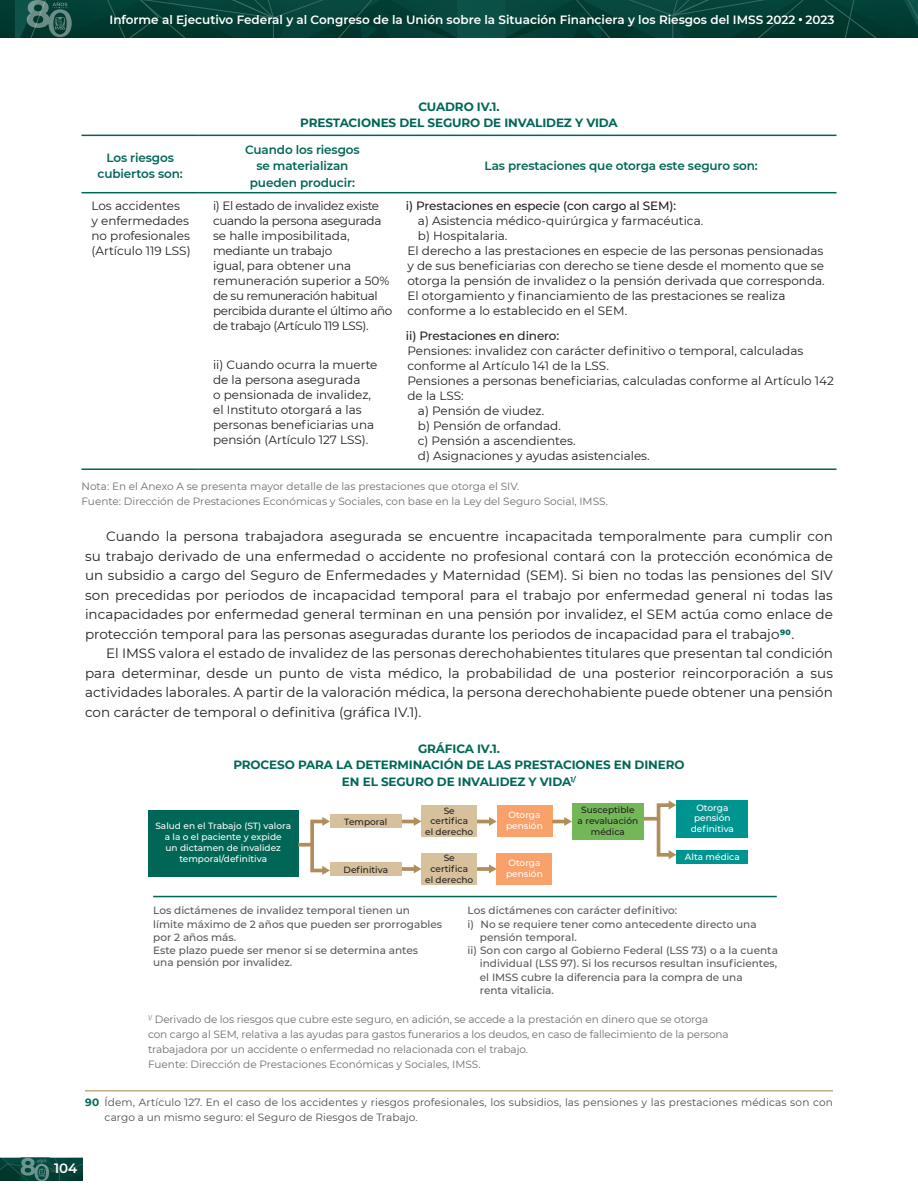
<style>
.page{position:relative;width:918px;height:1188px;background:#fff}
.page>*{position:absolute;margin:0;border:0;box-sizing:border-box;transform-origin:0 0}
.Txt_mon_9_Regular_co{font:13.5px/19.5px "Montserrat";letter-spacing:.005em;color:#231f20;text-align:justify}
.t1{font:600 13.5px "Montserrat";color:#fff}
.IZQ_Textos_Tablas_si{font:12px/15px "Montserrat";color:#231f20}
.IZQ_Textos_Tablas_si-2{font:12px/15px "Montserrat";letter-spacing:-.03em;color:#231f20}
.Cuadro_I_I_y_Grafica{font:700 12px/16.5px "Montserrat";letter-spacing:-.01em;color:#006756;text-align:center}
.Titulo_de_cuadros_y{font:600 12px/16.5px "Montserrat";letter-spacing:-.01em;color:#006756;text-align:center}
.t2{font:600 12px "Montserrat";color:#fff}
.Titulo_de_cuadros_y-2{font:500 12px "Montserrat";letter-spacing:-.01em;color:#231f20}
.t3{font:500 10.5px/13.8px "Montserrat";color:#57585a}
.llamdas_cuadros_y_gr{font:10.5px/15px "Montserrat";letter-spacing:-.01em;color:#6c6d70}
.llamadas_txt_2022{font:10.5px/15px "Montserrat";letter-spacing:.015em;color:#4b4c4d}
.Fuente_tablas_y_gráf{font:10.5px "Montserrat";color:#6c6d70}
.t4{font:500 9px/10.8px "Montserrat";color:#fff}
.t5{font:500 9px/10.8px "Montserrat";color:#231f20;text-align:center}
.s1{font-weight:700;color:#006756}
</style>
<div class="page">
<svg style="left:0;top:1158px;width:82px;height:22px;background:#175046"></svg>
<svg style="left:15px;top:0;width:903px;height:37px;background:#084238"></svg>
<hr style="left:81px;top:135px;width:118px;height:1px;background:#006756">
<hr style="left:199px;top:135px;width:207px;height:1px;background:#006756">
<hr style="left:406px;top:135px;width:431px;height:1px;background:#006756">
<hr style="left:81px;top:192px;width:118px;height:1px;background:#006756">
<hr style="left:199px;top:192px;width:207px;height:1px;background:#006756">
<hr style="left:406px;top:192px;width:431px;height:1px;background:#006756">
<hr style="left:81px;top:468px;width:118px;height:2px;background:#006756">
<hr style="left:199px;top:468px;width:207px;height:2px;background:#006756">
<hr style="left:406px;top:468px;width:431px;height:2px;background:#006756">
<hr style="left:153px;top:896px;width:624px;height:1px;background:#006756">
<div style="left:148px;top:811px;width:150px;height:66px;background:#006756"></div>
<div style="left:330px;top:862px;width:72px;height:14px;background:#d6c19c"></div>
<div style="left:422px;top:853px;width:55px;height:32px;background:#d6c19c"></div>
<div style="left:497px;top:853px;width:55px;height:32px;background:#f8a16a"></div>
<svg style="left:402px;top:864px;width:20px;height:9px"></svg>
<svg style="left:477px;top:864px;width:20px;height:9px"></svg>
<div style="left:330px;top:815px;width:72px;height:13px;background:#d6c19c"></div>
<div style="left:422px;top:806px;width:55px;height:31px;background:#d6c19c"></div>
<div style="left:497px;top:806px;width:55px;height:31px;background:#f8a16a"></div>
<div style="left:572px;top:803px;width:72px;height:37px;background:#74b758"></div>
<div style="left:676px;top:801px;width:72px;height:37px;background:#009491"></div>
<div style="left:676px;top:850px;width:72px;height:14px;background:#009491"></div>
<svg style="left:402px;top:817px;width:20px;height:9px"></svg>
<svg style="left:477px;top:817px;width:20px;height:9px"></svg>
<svg style="left:552px;top:817px;width:20px;height:9px"></svg>
<svg style="left:644px;top:801px;width:32px;height:58px"></svg>
<svg style="left:298px;top:817px;width:32px;height:58px"></svg>
<hr style="left:85px;top:1090px;width:748px;height:1px;background:#b28d5c">
<p class="t2" style="left:110px;top:11px;width:726px">Informe al Ejecutivo Federal y al Congreso de la Unión sobre la Situación Financiera y los Riesgos del IMSS 2022 2023</p>
<p class="Cuadro_I_I_y_Grafica" style="left:418px;top:98px;width:83px">CUADRO IV.1.</p>
<p class="Cuadro_I_I_y_Grafica" style="left:300px;top:114px;width:319px">PRESTACIONES DEL SEGURO DE INVALIDEZ Y VIDA</p>
<p class="Titulo_de_cuadros_y" style="left:98px;top:149px;width:87px">Los riesgos cubiertos son:</p>
<p class="Titulo_de_cuadros_y" style="left:245px;top:141px;width:116px">Cuando los riesgos se materializan pueden producir:</p>
<p class="Titulo_de_cuadros_y" style="left:485px;top:157px;width:275px">Las prestaciones que otorga este seguro son:</p>
<p class="Titulo_de_cuadros_y-2" style="left:406px;top:198px;width:272px">i) Prestaciones en especie (con cargo al SEM):</p>
<p class="IZQ_Textos_Tablas_si" style="left:418px;top:213px;width:287px">a) Asistencia médico-quirúrgica y farmacéutica.</p>
<p class="IZQ_Textos_Tablas_si" style="left:418px;top:228px;width:91px">b) Hospitalaria.</p>
<p class="IZQ_Textos_Tablas_si" style="left:407px;top:243px;width:419px">El derecho a las prestaciones en especie de las personas pensionadas y de sus beneficiarias con derecho se tiene desde el momento que se otorga la pensión de invalidez o la pensión derivada que corresponda.<br>El otorgamiento y financiamiento de las prestaciones se realiza conforme a lo establecido en el SEM.</p>
<p class="Titulo_de_cuadros_y-2" style="left:406px;top:328px;width:155px">ii) Prestaciones en dinero:</p>
<p class="IZQ_Textos_Tablas_si" style="left:407px;top:343px;width:397px">Pensiones: invalidez con carácter definitivo o temporal, calculadas conforme al Artículo 141 de la LSS.</p>
<p class="IZQ_Textos_Tablas_si" style="left:407px;top:373px;width:428px">Pensiones a personas beneficiarias, calculadas conforme al Artículo 142 de la LSS:</p>
<p class="IZQ_Textos_Tablas_si" style="left:418px;top:403px;width:128px">a) Pensión de viudez.</p>
<p class="IZQ_Textos_Tablas_si" style="left:418px;top:418px;width:144px">b) Pensión de orfandad.</p>
<p class="IZQ_Textos_Tablas_si" style="left:418px;top:433px;width:159px">c) Pensión a ascendientes.</p>
<p class="IZQ_Textos_Tablas_si" style="left:418px;top:448px;width:233px">d) Asignaciones y ayudas asistenciales.</p>
<p class="Fuente_tablas_y_gráf" style="left:81px;top:479px;width:440px">Nota: En el Anexo A se presenta mayor detalle de las prestaciones que otorga el SIV.</p>
<p class="Fuente_tablas_y_gráf" style="left:81px;top:494px;width:528px">Fuente: Dirección de Prestaciones Económicas y Sociales, con base en la Ley del Seguro Social, IMSS.</p>
<p class="Txt_mon_9_Regular_co" style="left:85px;top:526px;width:749px;text-indent:21px">Cuando la persona trabajadora asegurada se encuentre incapacitada temporalmente para cumplir con su trabajo derivado de una enfermedad o accidente no profesional contará con la protección económica de un subsidio a cargo del Seguro de Enfermedades y Maternidad (SEM). Si bien no todas las pensiones del SIV son precedidas por periodos de incapacidad temporal para el trabajo por enfermedad general ni todas las incapacidades por enfermedad general terminan en una pensión por invalidez, el SEM actúa como enlace de protección temporal para las personas aseguradas durante los periodos de incapacidad para el trabajo<sup>90</sup>.</p>
<p class="Txt_mon_9_Regular_co" style="left:85px;top:643px;width:749px;text-indent:21px">El IMSS valora el estado de invalidez de las personas derechohabientes titulares que presentan tal condición para determinar, desde un punto de vista médico, la probabilidad de una posterior reincorporación a sus actividades laborales. A partir de la valoración médica, la persona derechohabiente puede obtener una pensión con carácter de temporal o definitiva (gráfica IV.1).</p>
<p class="Cuadro_I_I_y_Grafica" style="left:418px;top:740px;width:83px">GRÁFICA IV.1.</p>
<p class="Cuadro_I_I_y_Grafica" style="left:233px;top:756px;width:453px">PROCESO PARA LA DETERMINACIÓN DE LAS PRESTACIONES EN DINERO<br>EN EL SEGURO DE INVALIDEZ Y VIDA<sup>1/</sup></p>
<p class="IZQ_Textos_Tablas_si" style="left:91px;top:198px;width:101px">Los accidentes<br>y enfermedades no profesionales (Artículo 119 LSS)</p>
<p class="IZQ_Textos_Tablas_si-2" style="left:213px;top:198px;width:181px">i) El estado de invalidez existe cuando la persona asegurada se halle imposibilitada, mediante un trabajo<br>igual, para obtener una remuneración superior a 50% de su remuneración habitual percibida durante el último año de trabajo (Artículo 119 LSS).</p>
<p class="IZQ_Textos_Tablas_si" style="left:213px;top:357px;width:166px">ii) Cuando ocurra la muerte de la persona asegurada<br>o pensionada de invalidez, el Instituto otorgará a las personas beneficiarias una pensión (Artículo 127 LSS).</p>
<p class="t4" style="left:155px;top:820px;width:137px;text-align:center">Salud en el Trabajo (ST) valora a la o el paciente y expide<br>un dictamen de invalidez temporal/definitiva</p>
<p class="t5" style="left:344px;top:816px;width:45px">Temporal</p>
<p class="t5" style="left:425px;top:805px;width:50px">Se certifica<br>el derecho</p>
<p class="t4" style="left:506px;top:809px;width:38px">Otorga pensión</p>
<p class="t5" style="left:578px;top:804px;width:62px">Susceptible a revaluación médica</p>
<p class="t4" style="left:691px;top:802px;width:45px;text-align:center">Otorga pensión definitiva</p>
<p class="t4" style="left:685px;top:851px;width:56px">Alta médica</p>
<p class="t5" style="left:344px;top:864px;width:46px">Definitiva</p>
<p class="t5" style="left:425px;top:852px;width:50px">Se certifica<br>el derecho</p>
<p class="t4" style="left:506px;top:857px;width:38px">Otorga pensión</p>
<p class="t3" style="left:153px;top:903px;width:290px">Los dictámenes de invalidez temporal tienen un límite máximo de 2 años que pueden ser prorrogables</p>
<p class="t3" style="left:153px;top:930px;width:85px">por 2 años más.</p>
<p class="t3" style="left:153px;top:944px;width:266px;line-height:12.5px">Este plazo puede ser menor si se determina antes una pensión por invalidez.</p>
<p class="t3" style="left:468px;top:903px;width:211px">Los dictámenes con carácter definitivo:</p>
<p class="t3" style="left:468px;top:917px;width:291px">i) No se requiere tener como antecedente directo una</p>
<p class="t3" style="left:480px;top:930px;width:98px">pensión temporal.</p>
<p class="t3" style="left:468px;top:943px;width:312px">ii) Son con cargo al Gobierno Federal (LSS 73) o a la cuenta</p>
<p class="t3" style="left:480px;top:956px;width:299px">individual (LSS 97). Si los recursos resultan insuficientes,</p>
<p class="t3" style="left:480px;top:970px;width:264px">el IMSS cubre la diferencia para la compra de una</p>
<p class="t3" style="left:480px;top:983px;width:76px">renta vitalicia.</p>
<p class="llamdas_cuadros_y_gr" style="left:148px;top:1011px;width:582px"><sup>1/</sup> Derivado de los riesgos que cubre este seguro, en adición, se accede a la prestación en dinero que se otorga con cargo al SEM, relativa a las ayudas para gastos funerarios a los deudos, en caso de fallecimiento de la persona trabajadora por un accidente o enfermedad no relacionada con el trabajo.</p>
<p class="llamdas_cuadros_y_gr" style="left:148px;top:1056px;width:334px">Fuente: Dirección de Prestaciones Económicas y Sociales, IMSS.</p>
<p class="llamadas_txt_2022" style="left:105px;top:1094px;width:730px;text-indent:-20px"><span class="s1">90</span> Ídem, Artículo 127. En el caso de los accidentes y riesgos profesionales, los subsidios, las pensiones y las prestaciones médicas son con cargo a un mismo seguro: el Seguro de Riesgos de Trabajo.</p>
<p class="t1" style="left:54px;top:1159px;width:25px">104</p>
</div>
